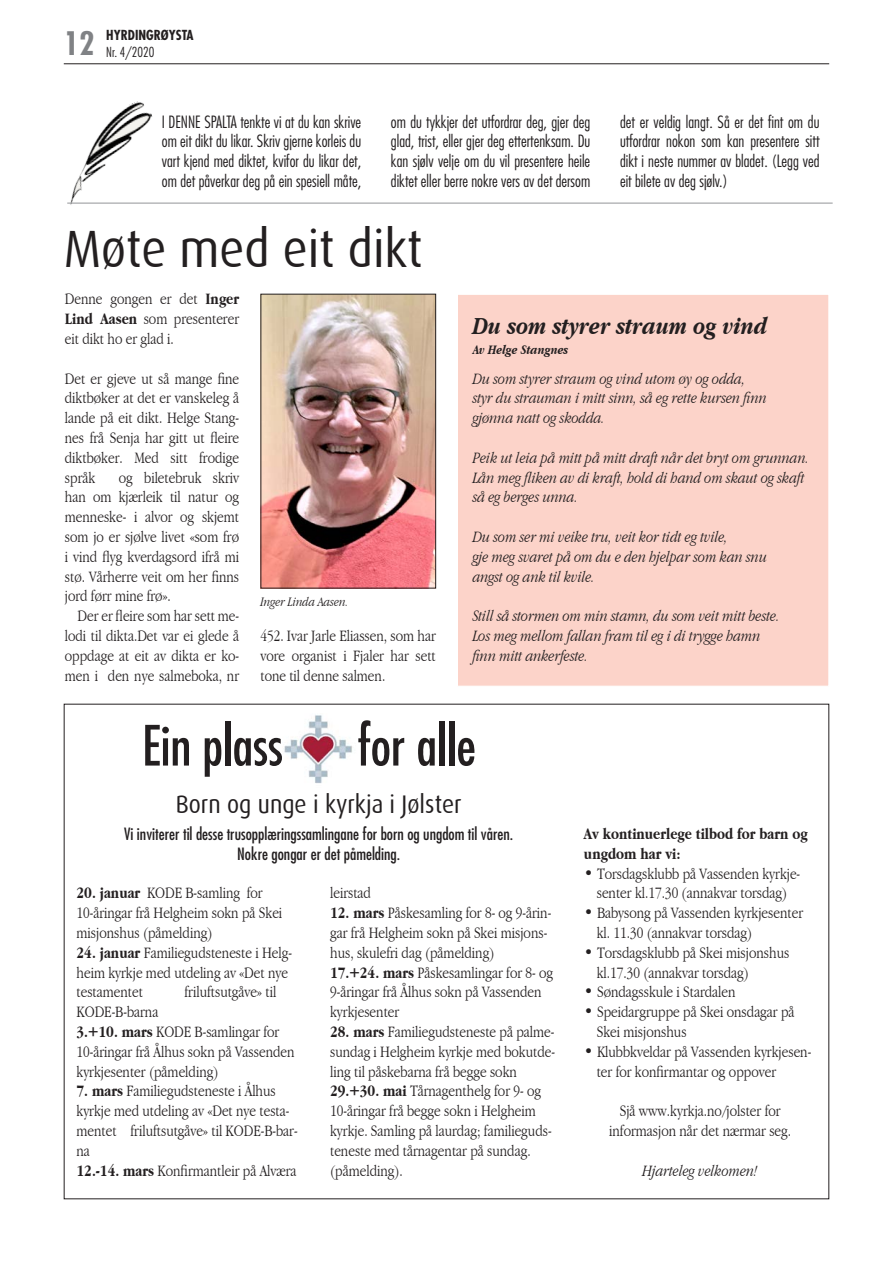
<style>
.page{position:relative;width:893px;height:1263px;background:#fff}
.page>*{position:absolute;margin:0;border:0;box-sizing:border-box;transform-origin:0 0}
.Preikeliste_utheva{font:condensed 54px "Futura";color:#231f20}
.Tittel{font:52.5px "Dax";color:#231f20;scale:.91 1}
.t1{font:700 condensed 31.5px "Futura";color:#808285}
.Tittel-2{font:25.5px "Dax";color:#231f20;scale:.91 1}
.Brødtekst_kursiv{font:italic 700 condensed 25.5px "Garamond";color:#231f20}
.Brødtekst{font:300 condensed 16.5px/19.8px "Garamond";color:#231f20}
.Brødtekst_kursiv-2{font:italic 300 condensed 16.5px "Garamond";color:#231f20}
.t2{font:300 condensed 16.5px/19.8px "Futura";color:#231f20;text-align:justify}
.Brødtekst_innrykk{font:300 condensed 16.5px/19.8px "Garamond";color:#231f20;text-align:justify}
.Preikeliste_utheva-2{font:condensed 16.5px "Futura";color:#231f20}
.Brødtekst-2{font:700 condensed 16.5px/19.8px "Garamond";color:#231f20}
.Brødtekst-3{font:italic 300 condensed 16.5px "Garamond";color:#231f20}
.Bilettekst{font:italic 300 condensed 13.5px "Garamond";color:#231f20}
.Brødtekst_kursiv-3{font:italic 700 condensed 13.5px "Garamond";color:#231f20}
.t3{font:700 condensed 13.5px "Futura";color:#231f20}
.t4{font:300 condensed 13.5px "Futura";color:#231f20}
.s1{font-weight:700}
</style>
<div class="page">
<hr style="left:64px;top:64px;width:765px;height:1px;background:#231f20">
<div style="left:457px;top:294px;width:372px;height:392px;background:#fcd3c9;border:1px solid #fff"></div>
<img style="left:67px;top:101px;width:105px;height:104px">
<hr style="left:67px;top:203px;width:766px;height:1px;background:#939598">
<img style="left:263px;top:296px;width:171px;height:290px">
<div style="left:261px;top:294px;width:175px;height:294px;border:1px solid #231f20"></div>
<img style="left:284px;top:715px;width:68px;height:68px">
<h3 class="t1" style="left:64px;top:23px;width:32px">12</h3>
<p class="t3" style="left:106px;top:27px;width:89px">HYRDINGRØYSTA</p>
<p class="t4" style="left:106px;top:43px;width:50px">Nr. 4/2020</p>
<p class="t2" style="left:162px;top:111px;width:201px">I DENNE SPALTA tenkte vi at du kan skrive om eit dikt du likar. Skriv gjerne korleis du vart kjend med diktet, kvifor du likar det, om det påverkar deg på ein spesiell måte,</p>
<p class="t2" style="left:391px;top:111px;width:201px">om du tykkjer det utfordrar deg, gjer deg glad, trist, eller gjer deg ettertenksam. Du kan sjølv velje om du vil presentere heile diktet eller berre nokre vers av det dersom</p>
<p class="t2" style="left:620px;top:111px;width:201px">det er veldig langt. Så er det fint om du utfordrar nokon som kan presentere sitt dikt i neste nummer av bladet. (Legg ved eit bilete av deg sjølv.)</p>
<p class="Tittel" style="left:64px;top:220px;width:396px">Møte med eit dikt</p>
<p class="Brødtekst_innrykk" style="left:65px;top:289px;width:176px">Denne gongen er det <span class="s1">Inger Lind Aasen</span> som presenterer eit dikt ho er glad i.</p>
<p class="Brødtekst" style="left:65px;top:368px;width:176px;text-align:justify">Det er gjeve ut så mange fine diktbøker at det er vanskeleg å lande på eit dikt. Helge Stang&shy;nes frå Senja har gitt ut fleire diktbøker. Med sitt frodige språk</p>
<p class="Brødtekst" style="left:65px;top:467px;width:176px;text-align:justify;text-indent:54px">og biletebruk skriv han om kjærleik til natur og menneske- i alvor og skjemt som jo er sjølve livet «som frø i vind flyg kverdagsord ifrå mi stø. Vårherre veit om her finns jord førr mine frø».</p>
<p class="Brødtekst_innrykk" style="left:65px;top:606px;width:176px;text-indent:13px">Der er fleire som har sett me&shy;lodi til dikta.Det var ei glede å oppdage at eit av dikta er ko&shy;men i den nye salmeboka, nr</p>
<p class="Bilettekst" style="left:260px;top:595px;width:89px">Inger Linda Aasen.</p>
<p class="Brødtekst_innrykk" style="left:260px;top:626px;width:177px">452. Ivar Jarle Eliassen, som har vore organist i Fjaler har sett tone til denne salmen.</p>
<p class="Brødtekst_kursiv" style="left:473px;top:311px;width:296px">Du som styrer straum og vind</p>
<p class="Brødtekst_kursiv-3" style="left:473px;top:342px;width:97px">Av Helge Stangnes</p>
<p class="Brødtekst_kursiv-2" style="left:473px;top:369px;width:274px">Du som styrer straum og vind utom øy og odda,</p>
<p class="Brødtekst_kursiv-2" style="left:473px;top:389px;width:296px">styr du strauman i mitt sinn, så eg rette kursen finn</p>
<p class="Brødtekst_kursiv-2" style="left:473px;top:409px;width:134px">gjønna natt og skodda.</p>
<p class="Brødtekst_kursiv-2" style="left:473px;top:448px;width:338px">Peik ut leia på mitt på mitt draft når det bryt om grunnan.</p>
<p class="Brødtekst_kursiv-2" style="left:473px;top:468px;width:333px">Lån meg fliken av di kraft, hold di hand om skaut og skaft</p>
<p class="Brødtekst_kursiv-2" style="left:473px;top:488px;width:107px">så eg berges unna.</p>
<p class="Brødtekst_kursiv-2" style="left:473px;top:527px;width:257px">Du som ser mi veike tru, veit kor tidt eg tvile,</p>
<p class="Brødtekst_kursiv-2" style="left:473px;top:547px;width:296px">gje meg svaret på om du e den hjelpar som kan snu</p>
<p class="Brødtekst_kursiv-2" style="left:473px;top:567px;width:124px">angst og ank til kvile.</p>
<p class="Brødtekst_kursiv-2" style="left:473px;top:607px;width:308px">Still så stormen om min stamn, du som veit mitt beste.</p>
<p class="Brødtekst_kursiv-2" style="left:473px;top:626px;width:289px">Los meg mellom fallan fram til eg i di trygge hamn</p>
<p class="Brødtekst_kursiv-2" style="left:473px;top:646px;width:117px">finn mitt ankerfeste.</p>
<p class="Preikeliste_utheva" style="left:142px;top:712px;width:143px">Ein plass</p>
<p class="Preikeliste_utheva" style="left:357px;top:712px;width:120px">for alle</p>
<p class="Tittel-2" style="left:176px;top:790px;width:316px">Born og unge i kyrkja i Jølster</p>
<p class="Preikeliste_utheva-2" style="left:124px;top:823px;width:391px">Vi inviterer til desse trusopplæringssamlingane for born og ungdom til våren.</p>
<p class="Preikeliste_utheva-2" style="left:237px;top:843px;width:165px">Nokre gongar er det påmelding.</p>
<p class="Brødtekst" style="left:77px;top:883px;width:207px"><span class="s1">20. januar</span> KODE B-samling for<br>10-åringar frå Helgheim sokn på Skei misjonshus (påmelding)</p>
<p class="Brødtekst" style="left:77px;top:943px;width:217px"><span class="s1">24. januar</span> Familiegudsteneste i Helg&shy;heim kyrkje med utdeling av «Det nye testamentet</p>
<p class="Brødtekst" style="left:185px;top:982px;width:93px">friluftsutgåve» til</p>
<p class="Brødtekst" style="left:77px;top:1002px;width:83px">KODE-B-barna</p>
<p class="Brødtekst" style="left:77px;top:1022px;width:220px"><span class="s1">3.+10. mars</span> KODE B-samlingar for<br>10-åringar frå Ålhus sokn på Vassenden kyrkjesenter (påmelding)</p>
<p class="Brødtekst" style="left:77px;top:1081px;width:223px"><span class="s1">7. mars</span> Familiegudsteneste i Ålhus kyrkje med utdeling av «Det nye testa&shy;mentet friluftsutgåve» til KODE-B-bar&shy;na</p>
<p class="Brødtekst" style="left:77px;top:1160px;width:221px"><span class="s1">12.-14. mars</span> Konfirmantleir på Alværa</p>
<p class="Brødtekst" style="left:330px;top:883px;width:42px">leirstad</p>
<p class="Brødtekst" style="left:330px;top:903px;width:223px"><span class="s1">12. mars</span> Påskesamling for 8- og 9-årin&shy;gar frå Helgheim sokn på Skei misjons&shy;hus, skulefri dag (påmelding)</p>
<p class="Brødtekst" style="left:330px;top:962px;width:224px"><span class="s1">17.+24. mars</span> Påskesamlingar for 8- og<br>9-åringar frå Ålhus sokn på Vassenden kyrkjesenter</p>
<p class="Brødtekst" style="left:330px;top:1022px;width:227px;text-align:justify"><span class="s1">28. mars</span> Familiegudsteneste på palme&shy;sundag i Helgheim kyrkje med bokutde&shy;ling til påskebarna frå begge sokn</p>
<p class="Brødtekst" style="left:330px;top:1081px;width:223px"><span class="s1">29.+30. mai</span> Tårnagenthelg for 9- og<br>10-åringar frå begge sokn i Helgheim kyrkje. Samling på laurdag; familieguds&shy;teneste med tårnagentar på sundag. (påmelding).</p>
<p class="Brødtekst-2" style="left:584px;top:824px;width:225px">Av kontinuerlege tilbod for barn og ungdom har vi:</p>
<p class="Brødtekst" style="left:584px;top:863px;width:218px;text-align:center">• Torsdagsklubb på Vassenden kyrkje&shy;senter kl.17.30 (annakvar torsdag)</p>
<p class="Brødtekst" style="left:597px;top:903px;width:208px;text-indent:-13px">• Babysong på Vassenden kyrkjesenter kl. 11.30 (annakvar torsdag)</p>
<p class="Brødtekst" style="left:597px;top:943px;width:194px;text-indent:-13px">• Torsdagsklubb på Skei misjonshus kl.17.30 (annakvar torsdag)</p>
<p class="Brødtekst" style="left:584px;top:982px;width:153px">• Søndagsskule i Stardalen</p>
<p class="Brødtekst" style="left:597px;top:1002px;width:199px;text-indent:-13px">• Speidargruppe på Skei onsdagar på<br>Skei misjonshus</p>
<p class="Brødtekst" style="left:597px;top:1042px;width:216px;text-indent:-13px">• Klubbkveldar på Vassenden kyrkjesen&shy;ter for konfirmantar og oppover</p>
<p class="Brødtekst" style="left:609px;top:1101px;width:183px;text-align:center">Sjå www.kyrkja.no/jolster for informasjon når det nærmar seg.</p>
<p class="Brødtekst-3" style="left:642px;top:1161px;width:117px">Hjarteleg velkomen!</p>
</div>
